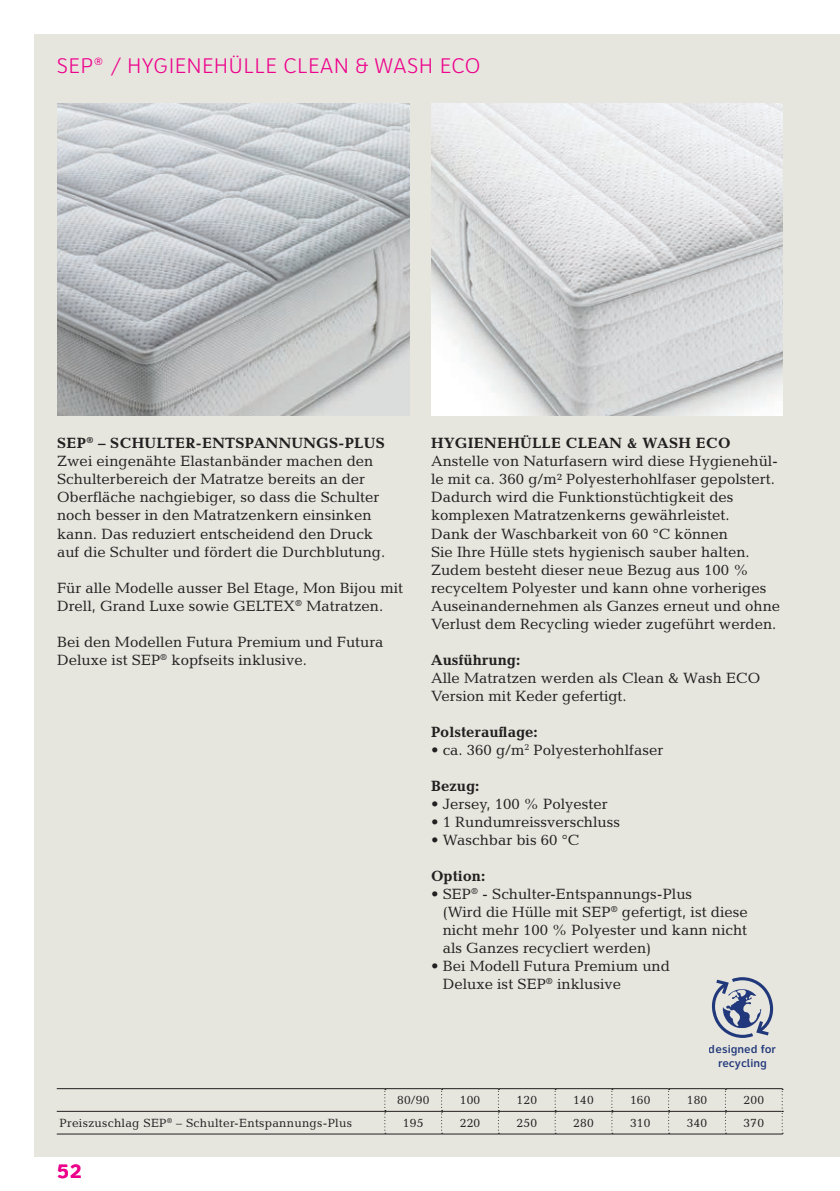
<style>
.page{position:relative;width:840px;height:1191px;background:#fff}
.page>*{position:absolute;margin:0;border:0;box-sizing:border-box;transform-origin:0 0}
.t1{font:300 22px "Clearview Text";letter-spacing:.015em;color:#ed028c}
.t2{font:700 20px "Clearview Text";color:#ed028c}
.t3{font:15px/18px "Candida Std";color:#231f20}
.t4{font:700 15px "Candida Std";color:#231f20}
.t5{font:700 15px "Candida Std";letter-spacing:.02em;color:#231f20}
.t6{font:12px "Candida Std";letter-spacing:.02em;color:#231f20}
.t7{font:500 11.4px/14.4px "Clearview Text";color:#253f8e;text-align:center}
.s1{font-weight:700}
</style>
<div class="page">
<div style="left:34px;top:34px;width:805px;height:1123px;background:#e7e6de"></div>
<img style="left:57px;top:103px;width:352px;height:312px">
<img style="left:431px;top:103px;width:351px;height:312px">
<hr style="left:57px;top:1111px;width:327px;height:1px;background:#231f20">
<svg style="left:384px;top:1089px;width:1px;height:44px"></svg>
<svg style="left:441px;top:1089px;width:1px;height:44px"></svg>
<svg style="left:497px;top:1089px;width:2px;height:44px"></svg>
<svg style="left:554px;top:1089px;width:2px;height:44px"></svg>
<svg style="left:611px;top:1089px;width:1px;height:44px"></svg>
<svg style="left:667px;top:1089px;width:2px;height:44px"></svg>
<svg style="left:724px;top:1089px;width:2px;height:44px"></svg>
<svg style="left:781px;top:1089px;width:1px;height:42px"></svg>
<hr style="left:384px;top:1111px;width:57px;height:1px;background:#231f20">
<hr style="left:441px;top:1111px;width:57px;height:1px;background:#231f20">
<hr style="left:498px;top:1111px;width:57px;height:1px;background:#231f20">
<hr style="left:555px;top:1111px;width:56px;height:1px;background:#231f20">
<hr style="left:611px;top:1111px;width:57px;height:1px;background:#231f20">
<hr style="left:668px;top:1111px;width:57px;height:1px;background:#231f20">
<hr style="left:725px;top:1111px;width:56px;height:1px;background:#231f20">
<hr style="left:57px;top:1088px;width:327px;height:1px;background:#231f20">
<hr style="left:384px;top:1088px;width:57px;height:1px;background:#231f20">
<hr style="left:441px;top:1088px;width:57px;height:1px;background:#231f20">
<hr style="left:498px;top:1088px;width:57px;height:1px;background:#231f20">
<hr style="left:555px;top:1088px;width:56px;height:1px;background:#231f20">
<hr style="left:611px;top:1088px;width:57px;height:1px;background:#231f20">
<hr style="left:668px;top:1088px;width:57px;height:1px;background:#231f20">
<hr style="left:725px;top:1088px;width:57px;height:1px;background:#231f20">
<hr style="left:57px;top:1133px;width:327px;height:1px;background:#231f20">
<hr style="left:384px;top:1133px;width:57px;height:1px;background:#231f20">
<hr style="left:441px;top:1133px;width:57px;height:1px;background:#231f20">
<hr style="left:498px;top:1133px;width:57px;height:1px;background:#231f20">
<hr style="left:555px;top:1133px;width:56px;height:1px;background:#231f20">
<hr style="left:611px;top:1133px;width:57px;height:1px;background:#231f20">
<hr style="left:668px;top:1133px;width:57px;height:1px;background:#231f20">
<hr style="left:725px;top:1133px;width:57px;height:1px;background:#231f20">
<svg style="left:711px;top:977px;width:61px;height:61px"></svg>
<h1 class="t1" style="left:57px;top:54px;width:425px">SEP® / HYGIENEHÜLLE CLEAN &amp; WASH ECO</h1>
<p class="t3" style="left:57px;top:434px;width:329px"><span class="s1">SEP</span><sup>®</sup> <span class="s1">– SCHULTER-ENTSPANNUNGS-PLUS </span>Zwei eingenähte Elastanbänder machen den Schulterbereich der Matratze bereits an der Oberfläche nachgiebiger, so dass die Schulter noch besser in den Matratzenkern einsinken kann. Das reduziert entscheidend den Druck auf die Schulter und fördert die Durchblutung.</p>
<p class="t3" style="left:57px;top:578px;width:347px">Für alle Modelle ausser Bel Etage, Mon Bijou mit<br>Drell, Grand Luxe sowie GELTEX<sup>®</sup> Matratzen.</p>
<p class="t3" style="left:57px;top:632px;width:328px">Bei den Modellen Futura Premium und Futura<br>Deluxe ist SEP<sup>®</sup> kopfseits inklusive.</p>
<p class="t5" style="left:431px;top:435px;width:301px">HYGIENEHÜLLE CLEAN &amp; WASH ECO</p>
<p class="t3" style="left:431px;top:452px;width:350px">Anstelle von Naturfasern wird diese Hygienehül&shy;le mit ca. 360 g/m² Polyesterhohlfaser gepolstert.<br>Dadurch wird die Funktionstüchtigkeit des komplexen Matratzenkerns gewährleistet.<br>Dank der Waschbarkeit von 60 °C können<br>Sie Ihre Hülle stets hygienisch sauber halten.<br>Zudem besteht dieser neue Bezug aus 100 % recyceltem Polyester und kann ohne vorheriges Auseinandernehmen als Ganzes erneut und ohne Verlust dem Recycling wieder zugeführt werden.</p>
<p class="t4" style="left:431px;top:651px;width:91px">Ausführung:</p>
<p class="t3" style="left:431px;top:668px;width:330px">Alle Matratzen werden als Clean &amp; Wash ECO<br>Version mit Keder gefertigt.</p>
<p class="t4" style="left:431px;top:723px;width:108px">Polsterauflage:</p>
<p class="t3" style="left:431px;top:740px;width:234px">• ca. 360 g/m<sup>2</sup> Polyesterhohlfaser</p>
<p class="t4" style="left:431px;top:777px;width:50px">Bezug:</p>
<p class="t3" style="left:431px;top:794px;width:178px">• Jersey, 100 % Polyester</p>
<p class="t3" style="left:431px;top:812px;width:190px">• 1 Rundumreissverschluss</p>
<p class="t3" style="left:431px;top:830px;width:150px">• Waschbar bis 60 °C</p>
<p class="t4" style="left:431px;top:867px;width:56px">Option:</p>
<p class="t3" style="left:442px;top:884px;width:306px;text-indent:-12px">• SEP<sup>®</sup> - Schulter-Entspannungs-Plus<br>(Wird die Hülle mit SEP<sup>®</sup> gefertigt, ist diese nicht mehr 100 % Polyester und kann nicht als Ganzes recycliert werden)</p>
<p class="t3" style="left:442px;top:956px;width:228px;text-indent:-12px">• Bei Modell Futura Premium und<br>Deluxe ist SEP<sup>®</sup> inklusive</p>
<p class="t7" style="left:708px;top:1041px;width:69px">designed for recycling</p>
<p class="t6" style="left:397px;top:1093px;width:34px">80/90</p>
<p class="t6" style="left:459px;top:1093px;width:22px">100</p>
<p class="t6" style="left:516px;top:1093px;width:22px">120</p>
<p class="t6" style="left:573px;top:1093px;width:22px">140</p>
<p class="t6" style="left:629px;top:1093px;width:22px">160</p>
<p class="t6" style="left:686px;top:1093px;width:22px">180</p>
<p class="t6" style="left:743px;top:1093px;width:22px">200</p>
<p class="t6" style="left:60px;top:1116px;width:294px">Preiszuschlag SEP<sup>®</sup> – Schulter-Entspannungs-Plus</p>
<p class="t6" style="left:403px;top:1116px;width:22px">195</p>
<p class="t6" style="left:459px;top:1116px;width:22px">220</p>
<p class="t6" style="left:516px;top:1116px;width:22px">250</p>
<p class="t6" style="left:573px;top:1116px;width:22px">280</p>
<p class="t6" style="left:629px;top:1116px;width:22px">310</p>
<p class="t6" style="left:686px;top:1116px;width:22px">340</p>
<p class="t6" style="left:743px;top:1116px;width:22px">370</p>
<h2 class="t2" style="left:57px;top:1159px;width:27px">52</h2>
</div>
